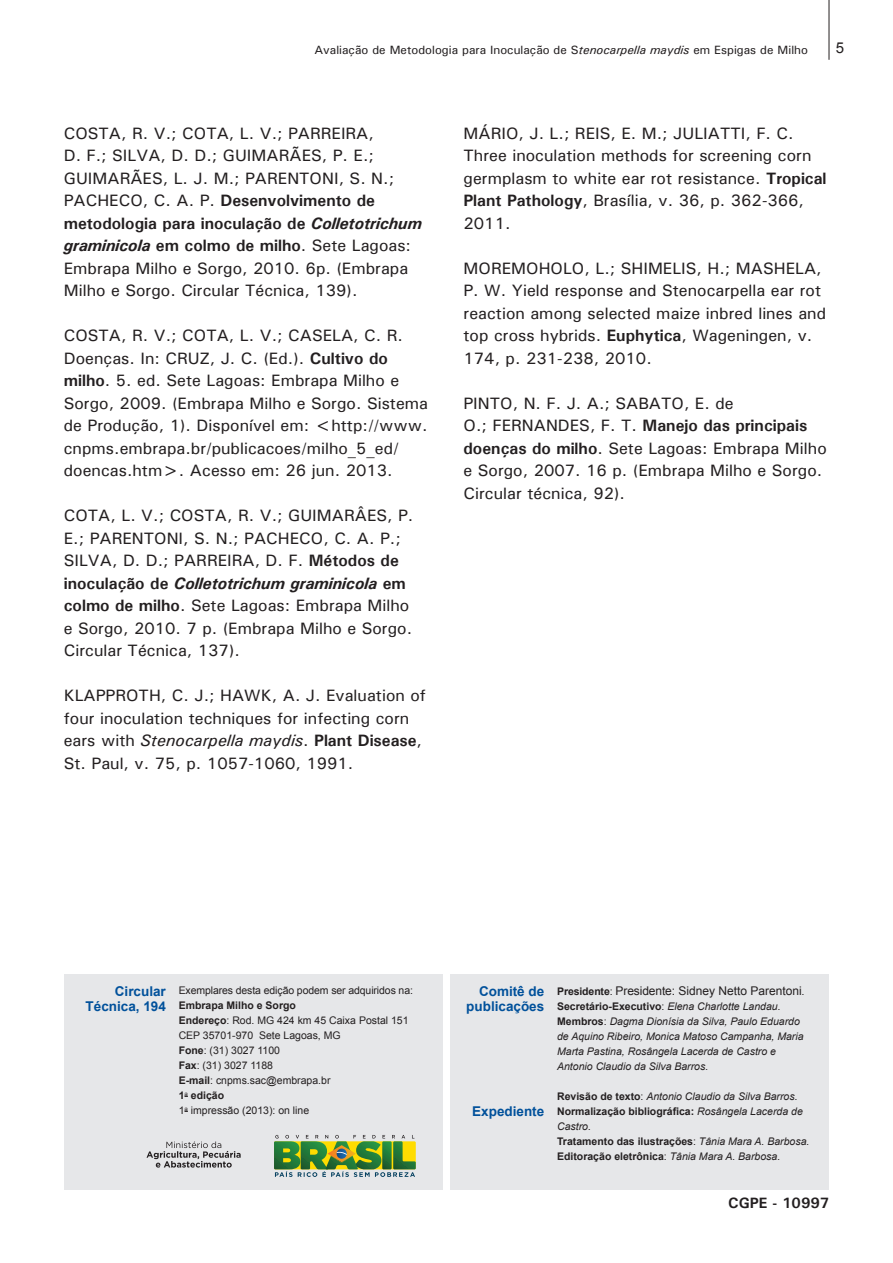
<style>
.page{position:relative;width:893px;height:1263px;background:#fff}
.page>*{position:absolute;margin:0;border:0;box-sizing:border-box;transform-origin:0 0}
.t1{font:16.5px/22.5px "Univers";color:#231f20}
.t2{font:700 15px "Univers";color:#231f20}
.t3{font:15px "Arial";color:#231f20}
.t4{font:700 13.5px/15px "Arial";color:#01519b;text-align:right}
.t5{font:12px "Univers";color:#231f20}
.t6{font:12px "Arial";color:#231f20}
.t7{font:italic 10.5px/15px "Arial";color:#231f20}
.t8{font:10.5px/15px "Arial";color:#231f20}
.s1{font-style:italic}
.s2{font-weight:700}
.s3{font-weight:700;font-style:italic}
.s4{font-weight:700;font-size:10.5px}
.s5{font-size:10.5px}
.s6{font-style:italic;font-size:10.5px}
.s7{font-weight:700;font-style:normal}
.s8{font-style:normal}
</style>
<div class="page">
<hr style="left:829px;top:0;width:1px;height:60px;background:#231f20">
<div style="left:451px;top:974px;width:378px;height:215px;background:#e6e7e9"></div>
<div style="left:64px;top:974px;width:378px;height:215px;background:#e6e7e9"></div>
<svg style="left:147px;top:1141px;width:94px;height:26px"></svg>
<svg style="left:274px;top:1135px;width:142px;height:42px"></svg>
<p class="t5" style="left:314px;top:42px;width:495px">Avaliação de Metodologia para Inoculação de S<span class="s1">tenocarpella maydis</span> em Espigas de Milho</p>
<p class="t3" style="left:836px;top:38px;width:10px">5</p>
<p class="t1" style="left:64px;top:121px;width:360px">COSTA, R. V.; COTA, L. V.; PARREIRA,<br>D. F.; SILVA, D. D.; GUIMARÃES, P. E.; GUIMARÃES, L. J. M.; PARENTONI, S. N.; PACHECO, C. A. P. <span class="s2">Desenvolvimento de metodologia para inoculação de</span> <span class="s3">Colletotrichum graminicola</span> <span class="s2">em colmo de milho</span>. Sete Lagoas:<br>Embrapa Milho e Sorgo, 2010. 6p. (Embrapa Milho e Sorgo. Circular Técnica, 139).</p>
<p class="t1" style="left:64px;top:324px;width:366px">COSTA, R. V.; COTA, L. V.; CASELA, C. R.<br>Doenças. In: CRUZ, J. C. (Ed.). <span class="s2">Cultivo do milho</span>. 5. ed. Sete Lagoas: Embrapa Milho e Sorgo, 2009. (Embrapa Milho e Sorgo. Sistema de Produção, 1). Disponível em: &lt;http://www. cnpms.embrapa.br/publicacoes/milho_5_ed/ doencas.htm&gt;. Acesso em: 26 jun. 2013.</p>
<p class="t1" style="left:64px;top:504px;width:351px">COTA, L. V.; COSTA, R. V.; GUIMARÂES, P.<br>E.; PARENTONI, S. N.; PACHECO, C. A. P.; SILVA, D. D.; PARREIRA, D. F. <span class="s2">Métodos de inoculação de</span> <span class="s3">Colletotrichum graminicola</span> <span class="s2">em colmo de milho</span>. Sete Lagoas: Embrapa Milho e Sorgo, 2010. 7 p. (Embrapa Milho e Sorgo.<br>Circular Técnica, 137).</p>
<p class="t1" style="left:64px;top:684px;width:364px">KLAPPROTH, C. J.; HAWK, A. J. Evaluation of four inoculation techniques for infecting corn ears with <span class="s1">Stenocarpella maydis</span>. <span class="s2">Plant Disease</span>, St. Paul, v. 75, p. 1057-1060, 1991.</p>
<p class="t1" style="left:463px;top:122px;width:365px">MÁRIO, J. L.; REIS, E. M.; JULIATTI, F. C.<br>Three inoculation methods for screening corn germplasm to white ear rot resistance. <span class="s2">Tropical Plant Pathology</span>, Brasília, v. 36, p. 362-366, 2011.</p>
<p class="t1" style="left:463px;top:257px;width:364px">MOREMOHOLO, L.; SHIMELIS, H.; MASHELA, P. W. Yield response and Stenocarpella ear rot reaction among selected maize inbred lines and top cross hybrids. <span class="s2">Euphytica</span>, Wageningen, v.<br>174, p. 231-238, 2010.</p>
<p class="t1" style="left:463px;top:392px;width:365px">PINTO, N. F. J. A.; SABATO, E. de<br>O.; FERNANDES, F. T. <span class="s2">Manejo das principais doenças do milho</span>. Sete Lagoas: Embrapa Milho e Sorgo, 2007. 16 p. (Embrapa Milho e Sorgo.<br>Circular técnica, 92).</p>
<p class="t4" style="left:86px;top:984px;width:82px">Circular<br>Técnica, 194</p>
<p class="t8" style="left:179px;top:983px;width:236px">Exemplares desta edição podem ser adquiridos na:</p>
<p class="t8" style="left:179px;top:998px;width:231px"><span class="s2">Embrapa Milho e Sorgo<br>Endereço</span>: Rod. MG 424 km 45 Caixa Postal 151<br>CEP 35701-970 Sete Lagoas, MG<br><span class="s2">Fone</span>: (31) 3027 1100<br><span class="s2">Fax</span>: (31) 3027 1188<br><span class="s2">E-mail</span>: cnpms.sac@embrapa.br<br><span class="s2">1</span><sup>a</sup> <span class="s2">edição<br></span>1<sup>a</sup> impressão (2013): on line</p>
<p class="t4" style="left:466px;top:984px;width:80px">Comitê de publicações</p>
<p class="t4" style="left:472px;top:1104px;width:74px">Expediente</p>
<p class="t6" style="left:557px;top:983px;width:249px"><span class="s4">Presidente</span><span class="s5">:</span> Presidente: Sidney Netto Parentoni<span class="s6">.</span></p>
<p class="t7" style="left:557px;top:999px;width:248px"><span class="s7">Secretário-Executivo</span><span class="s8">:</span> Elena Charlotte Landau.<br><span class="s7">Membros</span><span class="s8">:</span> Dagma Dionísia da Silva, Paulo Eduardo de Aquino Ribeiro, Monica Matoso Campanha, Maria Marta Pastina, Rosângela Lacerda de Castro e Antonio Claudio da Silva Barros.</p>
<p class="t7" style="left:557px;top:1089px;width:254px"><span class="s7">Revisão de texto</span><span class="s8">:</span> Antonio Claudio da Silva Barros.<br><span class="s7">Normalização bibliográfica:</span> Rosângela Lacerda de Castro.<br><span class="s7">Tratamento das ilustrações</span><span class="s8">:</span> Tânia Mara A. Barbosa.<br><span class="s7">Editoração eletrônica</span><span class="s8">:</span> Tânia Mara A. Barbosa.</p>
<p class="t2" style="left:728px;top:1193px;width:102px">CGPE - 10997</p>
</div>
